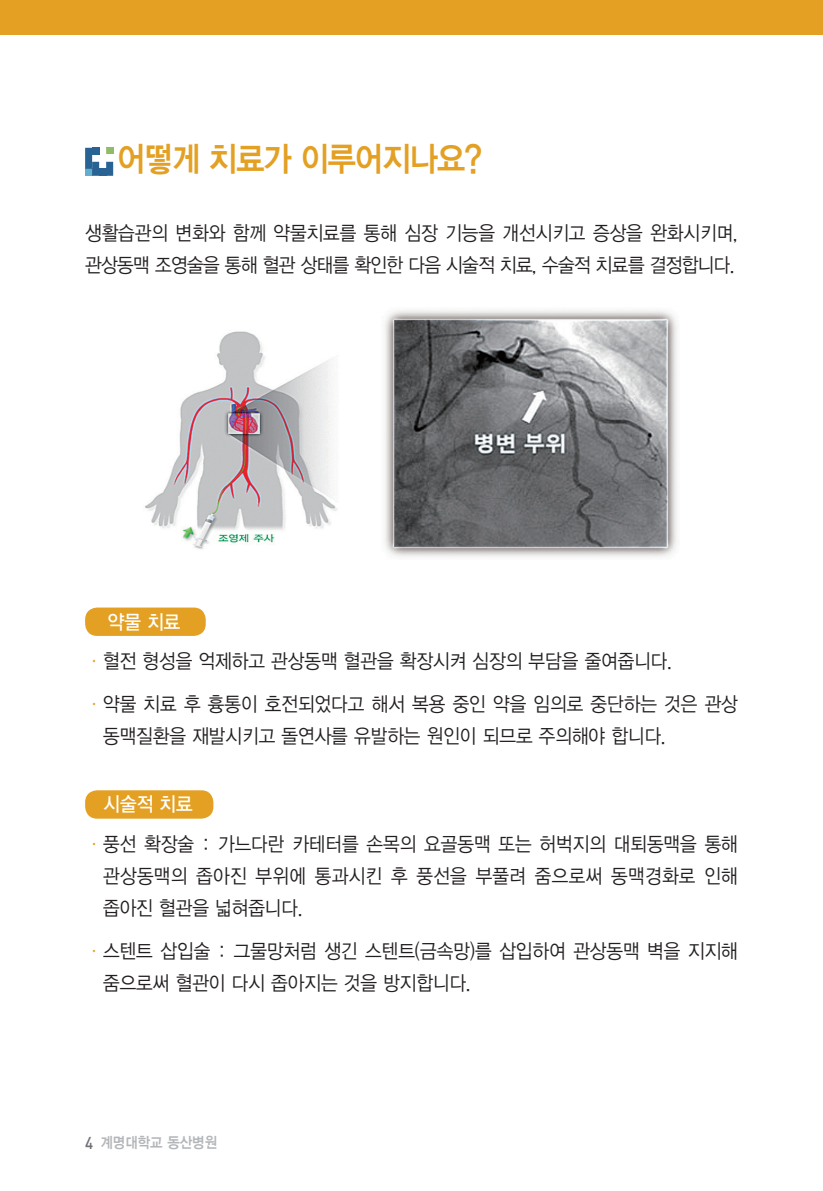
<style>
.page{position:relative;width:823px;height:1191px;background:#fff}
.page>*{position:absolute;margin:0;border:0;box-sizing:border-box;transform-origin:0 0}
.t1{font:34px "YDIYGO340";letter-spacing:-.03em;color:#e3a023;scale:.9 1}
.t2{font:20px/32px "YDIYGO320";color:#231f20;scale:.9 1}
.t3{font:20px "YDIYGO330";color:#fff;scale:.9 1}
.t4{font:15px "YDIYGO340";color:#b3b6b9;scale:.9 1}
.s1{font-family:"YDIY Sin";color:#e3a023}
.s2{font-family:"DIN";font-weight:500;font-size:16.8px;color:#6e7076}
</style>
<div class="page">
<div style="left:0;top:0;width:822px;height:34px;background:#e3a023"></div>
<svg style="left:85px;top:148px;width:28px;height:28px"></svg>
<div style="left:99px;top:169px;width:7px;height:7px;background:#296393"></div>
<img style="left:145px;top:310px;width:532px;height:247px">
<div style="left:85px;top:607px;width:121px;height:29px;background:#e3a023;border-radius:12px"></div>
<div style="left:85px;top:790px;width:128px;height:28px;background:#e3a023;border-radius:12px"></div>
<p class="t1" style="left:117px;top:139px;width:407px">어떻게 치료가 이루어지나요?</p>
<p class="t2" style="left:85px;top:218px;width:726px">생활습관의 변화와 함께 약물치료를 통해 심장 기능을 개선시키고 증상을 완화시키며, 관상동맥 조영술을 통해 혈관 상태를 확인한 다음 시술적 치료, 수술적 치료를 결정합니다.</p>
<p class="t3" style="left:108px;top:610px;width:82px">약물 치료</p>
<p class="t2" style="left:85px;top:645px;width:653px"><span class="s1">·</span>혈전 형성을 억제하고 관상동맥 혈관을 확장시켜 심장의 부담을 줄여줍니다.</p>
<p class="t2" style="left:103px;top:688px;width:706px;text-indent:-18px"><span class="s1">·</span>약물 치료 후 흉통이 호전되었다고 해서 복용 중인 약을 임의로 중단하는 것은 관상 동맥질환을 재발시키고 돌연사를 유발하는 원인이 되므로 주의해야 합니다.</p>
<p class="t3" style="left:103px;top:793px;width:101px">시술적 치료</p>
<p class="t2" style="left:103px;top:828px;width:706px;text-align:justify;text-indent:-18px"><span class="s1">·</span>풍선 확장술 : 가느다란 카테터를 손목의 요골동맥 또는 허벅지의 대퇴동맥을 통해 관상동맥의 좁아진 부위에 통과시킨 후 풍선을 부풀려 줌으로써 동맥경화로 인해 좁아진 혈관을 넓혀줍니다.</p>
<p class="t2" style="left:103px;top:935px;width:706px;text-indent:-18px"><span class="s1">·</span>스텐트 삽입술 : 그물망처럼 생긴 스텐트(금속망)를 삽입하여 관상동맥 벽을 지지해 줌으로써 혈관이 다시 좁아지는 것을 방지합니다.</p>
<p class="t4" style="left:85px;top:1134px;width:148px"><span class="s2">4</span> 계명대학교 동산병원</p>
</div>
